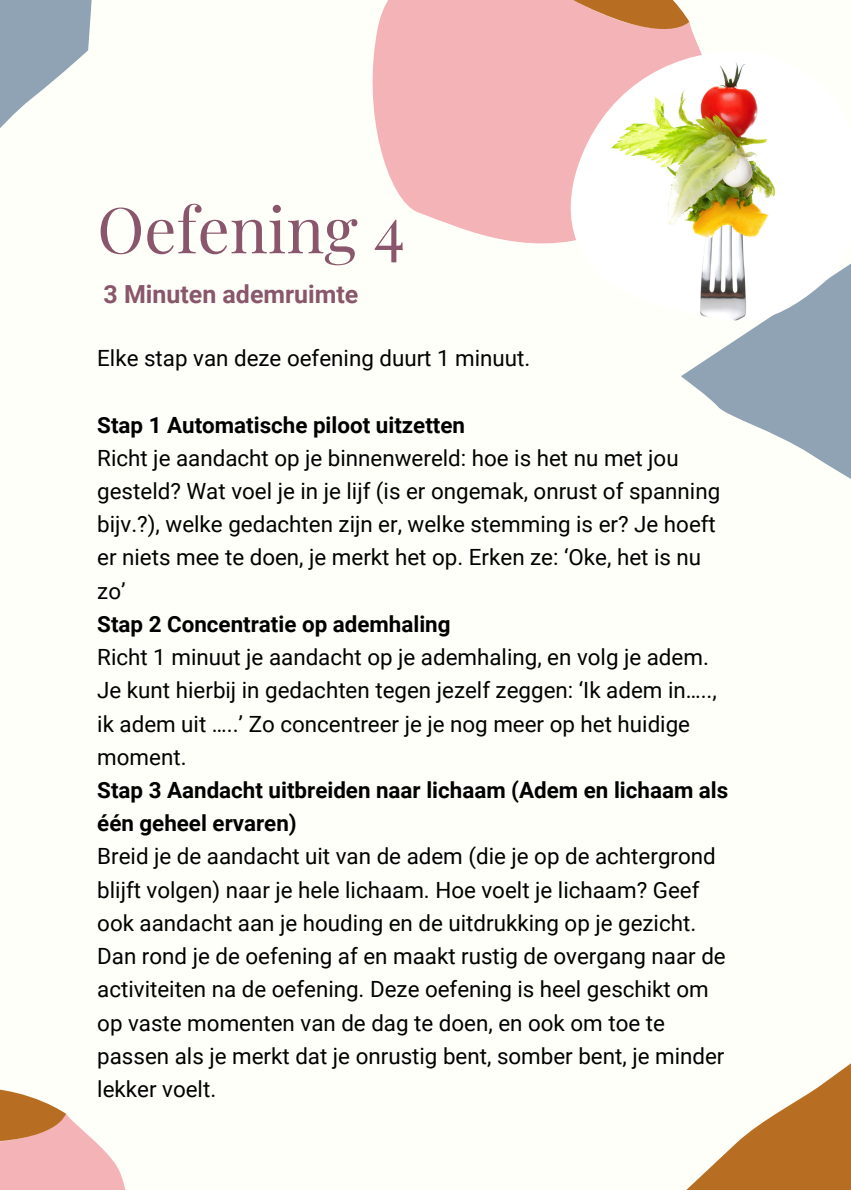
<style>
.page{position:relative;width:851px;height:1191px;background:#fff}
.page>*{position:absolute;margin:0;border:0;box-sizing:border-box;transform-origin:0 0}
.t1{font:63.4px "Playfair Display";color:#89566b}
.t2{font:700 25px "Roboto";color:#89566b}
.t3{font:22.4px/33.2px "Roboto";color:#000}
.t4{font:700 22.4px/33.2px "Roboto";color:#000}
</style>
<div class="page">
<div style="left:0;top:0;width:849px;height:1189px;background:#fffffa"></div>
<svg style="left:372px;top:0;width:328px;height:244px;background:#f5bcbe"></svg>
<svg style="left:501px;top:0;width:188px;height:46px;background:#e4a392"></svg>
<svg style="left:0;top:1089px;width:125px;height:100px"></svg>
<svg style="left:681px;top:324px;width:168px;height:154px;fill:#8fa3b4"></svg>
<svg style="left:0;top:0;width:92px;height:128px"></svg>
<svg style="left:687px;top:1065px;width:162px;height:124px"></svg>
<img style="left:570px;top:51px;width:279px;height:273px">
<p class="t1" style="left:97px;top:185px;width:309px">Oefening 4</p>
<p class="t2" style="left:103px;top:279px;width:256px">3 Minuten ademruimte</p>
<p class="t3" style="left:97px;top:342px;width:434px">Elke stap van deze oefening duurt 1 minuut.</p>
<p class="t4" style="left:97px;top:408px;width:369px">Stap 1 Automatische piloot uitzetten</p>
<p class="t3" style="left:97px;top:442px;width:624px">Richt je aandacht op je binnenwereld: hoe is het nu met jou gesteld? Wat voel je in je lijf (is er ongemak, onrust of spanning bijv.?), welke gedachten zijn er, welke stemming is er? Je hoeft er niets mee te doen, je merkt het op. Erken ze: ‘Oke, het is nu zo’</p>
<p class="t4" style="left:97px;top:608px;width:354px">Stap 2 Concentratie op ademhaling</p>
<p class="t3" style="left:97px;top:641px;width:620px">Richt 1 minuut je aandacht op je ademhaling, en volg je adem.<br>Je kunt hierbij in gedachten tegen jezelf zeggen: ‘Ik adem in….., ik adem uit …..’ Zo concentreer je je nog meer op het huidige moment.</p>
<p class="t4" style="left:97px;top:774px;width:632px">Stap 3 Aandacht uitbreiden naar lichaam (Adem en lichaam als één geheel ervaren)</p>
<p class="t3" style="left:97px;top:840px;width:619px">Breid je de aandacht uit van de adem (die je op de achtergrond blijft volgen) naar je hele lichaam. Hoe voelt je lichaam? Geef ook aandacht aan je houding en de uitdrukking op je gezicht.</p>
<p class="t3" style="left:97px;top:940px;width:629px">Dan rond je de oefening af en maakt rustig de overgang naar de activiteiten na de oefening. Deze oefening is heel geschikt om op vaste momenten van de dag te doen, en ook om toe te passen als je merkt dat je onrustig bent, somber bent, je minder lekker voelt.</p>
</div>
